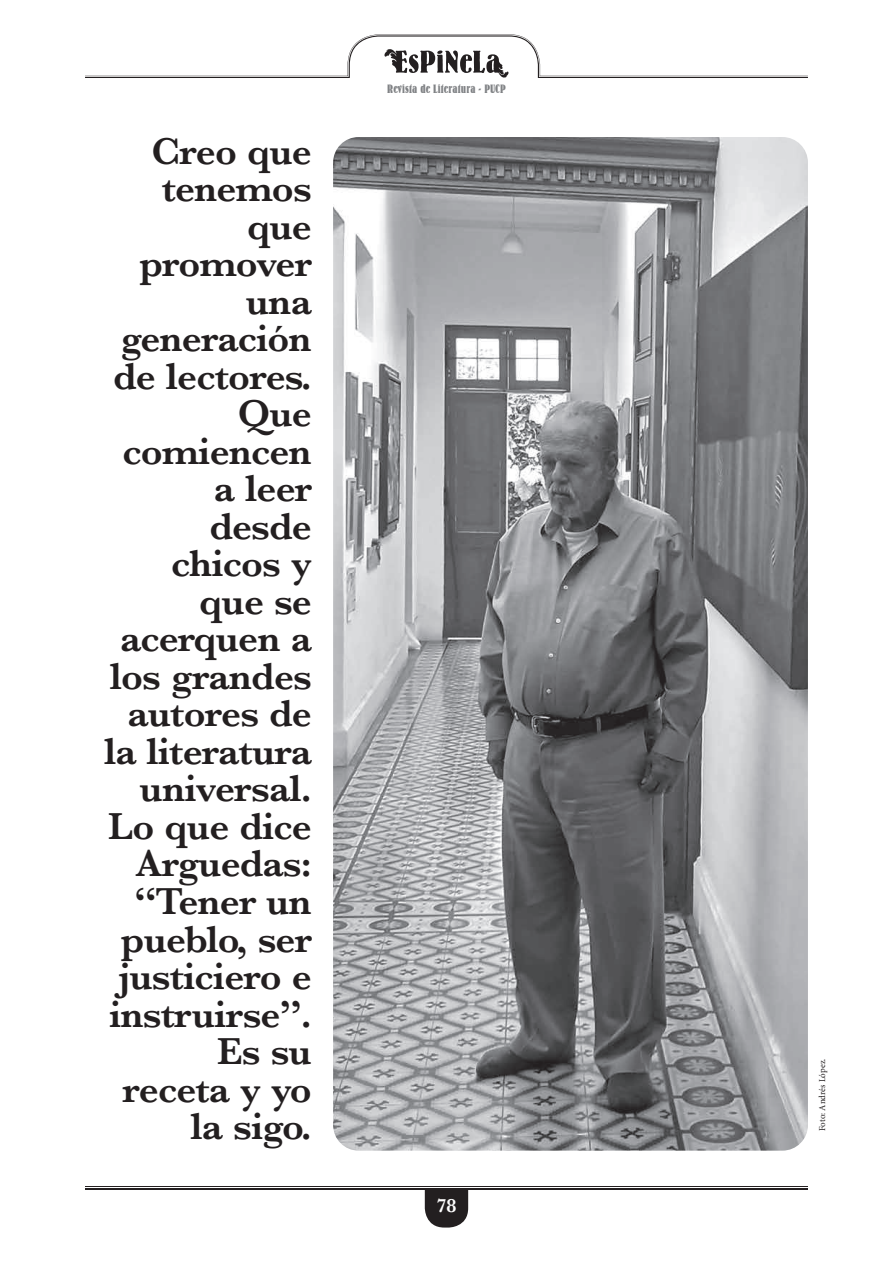
<style>
.page{position:relative;width:893px;height:1263px;background:#fff}
.page>*{position:absolute;margin:0;border:0;box-sizing:border-box;transform-origin:0 0}
.t1{font:600 39px/37.5px "Baskerville";letter-spacing:-.02em;color:#231f20;text-align:right}
.t2{font:600 19.95px "Baskerville";color:#fff}
.t3{font:12px "Bernhard Bold Condensed BT";letter-spacing:.01em;color:#808285}
.t4{font:9px "Minion Pro";letter-spacing:-.005em;color:#231f20}
</style>
<div class="page">
<svg style="left:425px;top:1190px;width:43px;height:37px;background:#343132"></svg>
<hr style="left:85px;top:1187px;width:723px;height:1px;background:#231f20">
<hr style="left:85px;top:1188px;width:723px;height:2px;background:#231f20">
<svg style="left:85px;top:34px;width:723px;height:44px"></svg>
<img style="left:333px;top:137px;width:475px;height:1014px">
<p class="t1" style="left:104px;top:132px;width:209px">Creo que tenemos que promover una generación de lectores.<br>Que comiencen a leer desde chicos y que se acerquen a los grandes autores de la literatura universal.<br>Lo que dice<br>Arguedas: “Tener un pueblo, ser justiciero e instruirse”.<br>Es su receta y yo la sigo.</p>
<p class="t3" style="left:387px;top:81px;width:120px">Revista de Literatura - PUCP</p>
<p class="t2" style="left:437px;top:1192px;width:21px">78</p>
<p class="t4" style="left:816px;top:1131px;width:74px;rotate:-90deg">Foto: Andrés López.</p>
</div>
